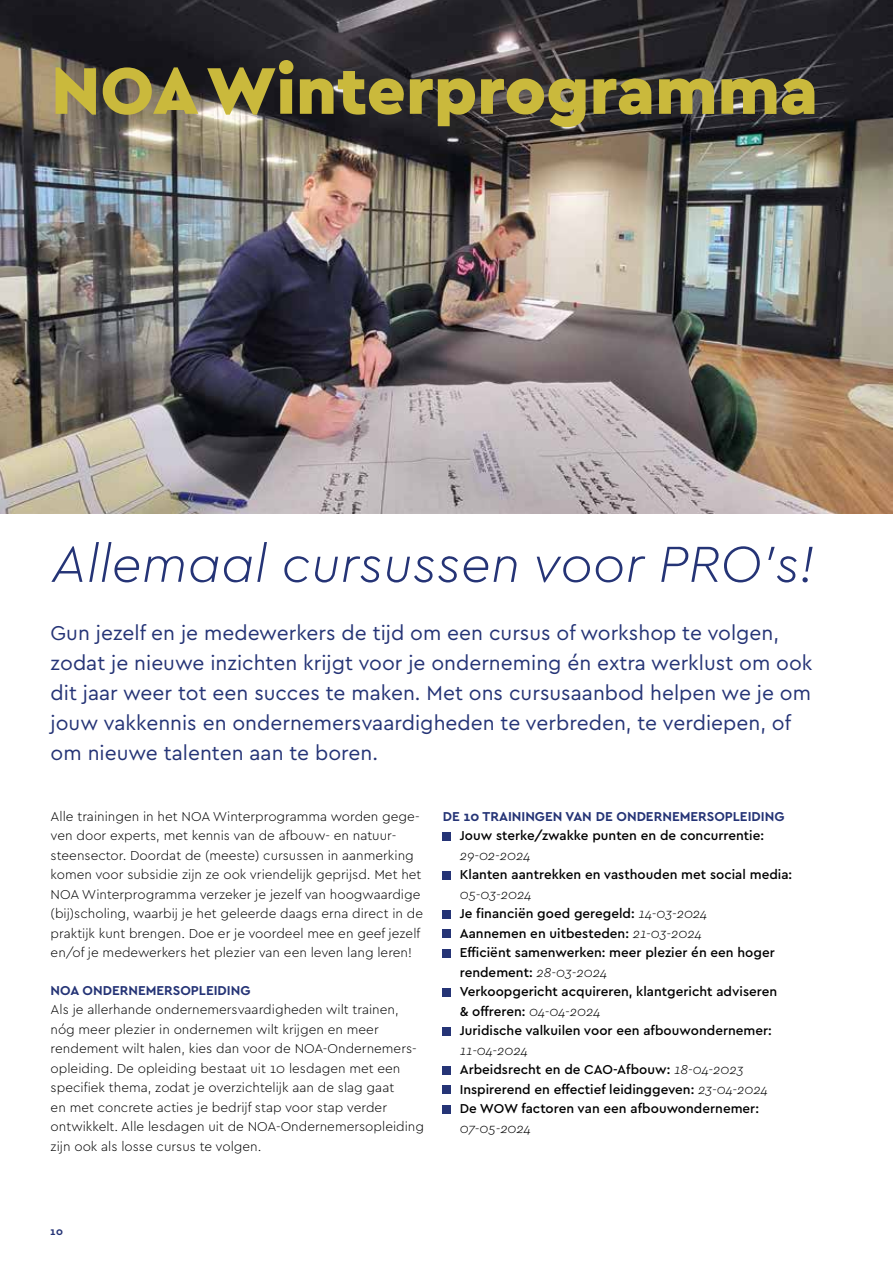
<style>
.page{position:relative;width:893px;height:1263px;background:#fff}
.page>*{position:absolute;margin:0;border:0;box-sizing:border-box;transform-origin:0 0}
.t1{font:900 69px "Cera Pro";color:#cab93c}
.t2{font:italic 300 53.1px "Cera Pro";color:#253476}
.t3{font:21px/30px "Cera Pro";color:#253476}
.t4{font:300 13.5px/19.5px "Cera Pro";color:#000}
.t5{font:500 13.5px/19.5px "Cera Pro";color:#000}
.t6{font:700 13.5px "Cera Pro";color:#253476}
.t7{font:italic 300 13.5px "Cera Pro";color:#000}
.t8{font:700 10.5px "Cera Pro";color:#253476}
.s1{font-weight:300;font-style:italic}
</style>
<div class="page">
<div style="left:443px;top:832px;width:8px;height:8px;background:#253476"></div>
<div style="left:443px;top:871px;width:8px;height:8px;background:#253476"></div>
<div style="left:443px;top:910px;width:8px;height:8px;background:#253476"></div>
<div style="left:443px;top:929px;width:8px;height:9px;background:#253476"></div>
<div style="left:443px;top:949px;width:8px;height:8px;background:#253476"></div>
<div style="left:443px;top:988px;width:8px;height:8px;background:#253476"></div>
<div style="left:443px;top:1027px;width:8px;height:8px;background:#253476"></div>
<div style="left:443px;top:1066px;width:8px;height:8px;background:#253476"></div>
<div style="left:443px;top:1085px;width:8px;height:9px;background:#253476"></div>
<div style="left:443px;top:1105px;width:8px;height:8px;background:#253476"></div>
<img style="left:0;top:0;width:893px;height:513px">
<h1 class="t1" style="left:51px;top:45px;width:769px">NOA Winterprogramma</h1>
<h2 class="t2" style="left:51px;top:529px;width:765px">Allemaal cursussen voor PRO’s!</h2>
<p class="t3" style="left:51px;top:617px;width:763px">Gun jezelf en je medewerkers de tijd om een cursus of workshop te volgen, zodat je nieuwe inzichten krijgt voor je onderneming én extra werklust om ook dit jaar weer tot een succes te maken. Met ons cursusaanbod helpen we je om jouw vakkennis en ondernemersvaardigheden te verbreden, te verdiepen, of om nieuwe talenten aan te boren.</p>
<p class="t4" style="left:51px;top:806px;width:374px">Alle trainingen in het NOA Winterprogramma worden gege&shy;ven door experts, met kennis van de afbouw- en natuur&shy;steensector. Doordat de (meeste) cursussen in aanmerking komen voor subsidie zijn ze ook vriendelijk geprijsd. Met het NOA Winterprogramma verzeker je jezelf van hoogwaardige (bij)scholing, waarbij je het geleerde daags erna direct in de praktijk kunt brengen. Doe er je voordeel mee en geef jezelf en/of je medewerkers het plezier van een leven lang leren!</p>
<p class="t6" style="left:51px;top:981px;width:201px">NOA ONDERNEMERSOPLEIDING</p>
<p class="t4" style="left:51px;top:999px;width:375px">Als je allerhande ondernemersvaardigheden wilt trainen, nóg meer plezier in ondernemen wilt krijgen en meer rendement wilt halen, kies dan voor de NOA-Ondernemers&shy;opleiding. De opleiding bestaat uit 10 lesdagen met een specifiek thema, zodat je overzichtelijk aan de slag gaat<br>en met concrete acties je bedrijf stap voor stap verder ontwikkelt. Alle lesdagen uit de NOA-Ondernemersopleiding zijn ook als losse cursus te volgen.</p>
<p class="t6" style="left:443px;top:807px;width:343px">DE 10 TRAININGEN VAN DE ONDERNEMERSOPLEIDING</p>
<p class="t5" style="left:460px;top:825px;width:306px">Jouw sterke/zwakke punten en de concurrentie:</p>
<p class="t7" style="left:460px;top:846px;width:72px">29-02-2024</p>
<p class="t5" style="left:460px;top:864px;width:334px">Klanten aantrekken en vasthouden met social media:</p>
<p class="t5" style="left:460px;top:884px;width:319px"><span class="s1">05-03-2024<br></span>Je financiën goed geregeld: <span class="s1">14-03-2024<br></span>Aannemen en uitbesteden: <span class="s1">21-03-2024<br></span>Efficiënt samenwerken: meer plezier én een hoger rendement: <span class="s1">28-03-2024<br></span>Verkoopgericht acquireren, klantgericht adviseren &amp; offreren: <span class="s1">04-04-2024<br></span>Juridische valkuilen voor een afbouwondernemer:</p>
<p class="t5" style="left:460px;top:1040px;width:310px"><span class="s1">11-04-2024<br></span>Arbeidsrecht en de CAO-Afbouw: <span class="s1">18-04-2023<br></span>Inspirerend en effectief leidinggeven: <span class="s1">23-04-2024<br></span>De WOW factoren van een afbouwondernemer:</p>
<p class="t7" style="left:460px;top:1119px;width:73px">07-05-2024</p>
<p class="t8" style="left:50px;top:1225px;width:14px">10</p>
</div>
